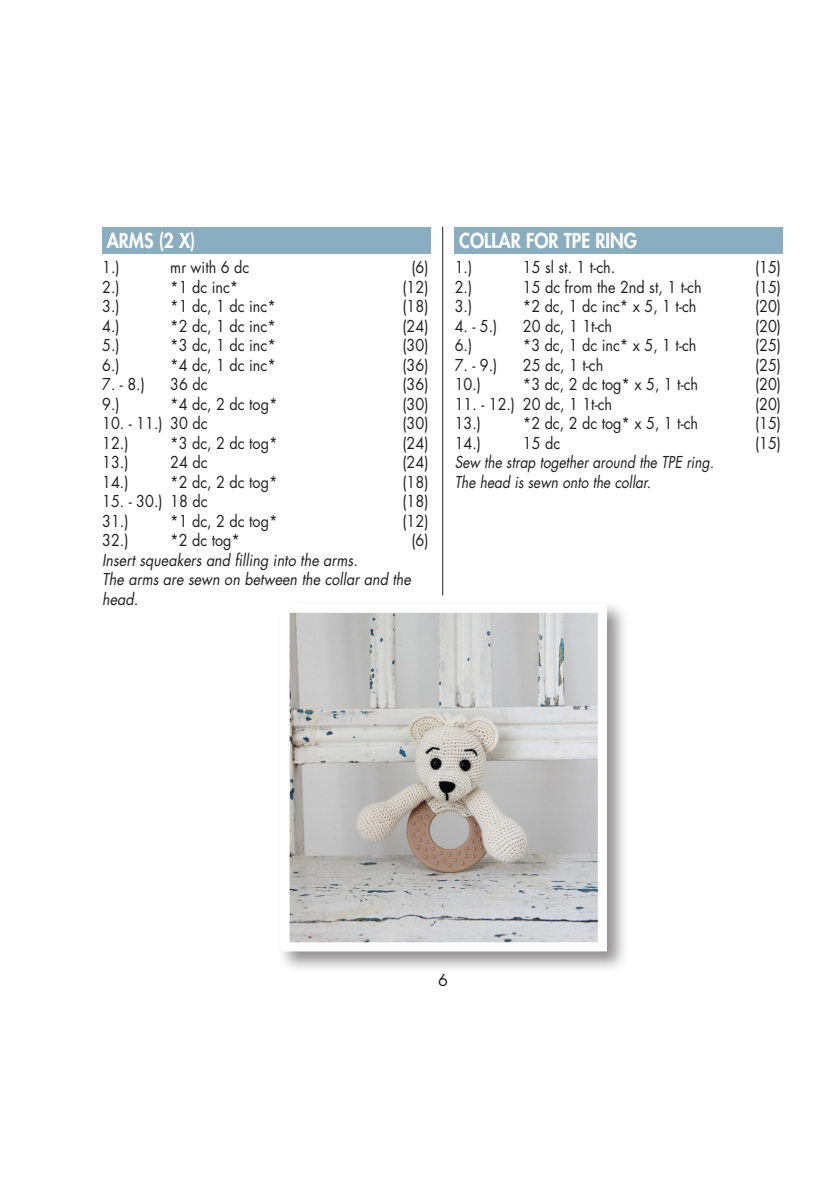
<style>
.page{position:relative;width:840px;height:1191px;background:#fff}
.page>*{position:absolute;margin:0;border:0;box-sizing:border-box;transform-origin:0 0}
.t1{font:800 20px "Futura Std";color:#fff;scale:.9 1}
.t2{font:16px "Futura Std";color:#231f20;scale:.9 1}
.t3{font:italic 16px/19.6px "Futura Std";color:#231f20;scale:.9 1}
.t4{font:italic 16px "Futura Std";color:#231f20;scale:.86 1}
.t5{font:16px "Futura Std";color:#231f20}
</style>
<div class="page">
<hr style="left:442px;top:227px;width:1px;height:368px;background:#231f20">
<div style="left:102px;top:227px;width:328px;height:26px;background:#8badc0"></div>
<div style="left:454px;top:227px;width:328px;height:26px;background:#8badc0"></div>
<div style="left:276px;top:600px;width:353px;height:373px;background:#231f20;opacity:.5"></div>
<svg style="left:276px;top:600px;width:335px;height:356px;background:#c7c6c5"></svg>
<p class="t1" style="left:107px;top:228px;width:100px">ARMS (2 X)</p>
<p class="t2" style="left:102px;top:257px;width:21px">1.)</p>
<p class="t2" style="left:170px;top:257px;width:89px">mr with 6 dc</p>
<p class="t2" style="left:411px;top:257px;width:21px">(6)</p>
<p class="t2" style="left:102px;top:276px;width:21px">2.)</p>
<p class="t2" style="left:170px;top:276px;width:77px">*1 dc inc*</p>
<p class="t2" style="left:402px;top:276px;width:30px">(12)</p>
<p class="t2" style="left:102px;top:296px;width:21px">3.)</p>
<p class="t2" style="left:170px;top:296px;width:119px">*1 dc, 1 dc inc*</p>
<p class="t2" style="left:402px;top:296px;width:30px">(18)</p>
<p class="t2" style="left:102px;top:315px;width:21px">4.)</p>
<p class="t2" style="left:170px;top:315px;width:119px">*2 dc, 1 dc inc*</p>
<p class="t2" style="left:402px;top:315px;width:30px">(24)</p>
<p class="t2" style="left:102px;top:335px;width:21px">5.)</p>
<p class="t2" style="left:170px;top:335px;width:119px">*3 dc, 1 dc inc*</p>
<p class="t2" style="left:402px;top:335px;width:30px">(30)</p>
<p class="t2" style="left:102px;top:354px;width:21px">6.)</p>
<p class="t2" style="left:170px;top:354px;width:119px">*4 dc, 1 dc inc*</p>
<p class="t2" style="left:402px;top:354px;width:30px">(36)</p>
<p class="t2" style="left:102px;top:374px;width:49px">7. - 8.)</p>
<p class="t2" style="left:170px;top:374px;width:43px">36 dc</p>
<p class="t2" style="left:402px;top:374px;width:30px">(36)</p>
<p class="t2" style="left:102px;top:393px;width:21px">9.)</p>
<p class="t2" style="left:170px;top:393px;width:121px">*4 dc, 2 dc tog*</p>
<p class="t2" style="left:402px;top:393px;width:30px">(30)</p>
<p class="t2" style="left:102px;top:413px;width:119px">10. - 11.) 30 dc</p>
<p class="t2" style="left:402px;top:413px;width:30px">(30)</p>
<p class="t2" style="left:102px;top:432px;width:31px">12.)</p>
<p class="t2" style="left:170px;top:432px;width:121px">*3 dc, 2 dc tog*</p>
<p class="t2" style="left:402px;top:432px;width:30px">(24)</p>
<p class="t2" style="left:102px;top:452px;width:31px">13.)</p>
<p class="t2" style="left:170px;top:452px;width:43px">24 dc</p>
<p class="t2" style="left:402px;top:452px;width:30px">(24)</p>
<p class="t2" style="left:102px;top:471px;width:31px">14.)</p>
<p class="t2" style="left:170px;top:471px;width:121px">*2 dc, 2 dc tog*</p>
<p class="t2" style="left:402px;top:471px;width:30px">(18)</p>
<p class="t2" style="left:102px;top:491px;width:119px">15. - 30.) 18 dc</p>
<p class="t2" style="left:402px;top:491px;width:30px">(18)</p>
<p class="t2" style="left:102px;top:510px;width:31px">31.)</p>
<p class="t2" style="left:170px;top:510px;width:121px">*1 dc, 2 dc tog*</p>
<p class="t2" style="left:402px;top:510px;width:30px">(12)</p>
<p class="t2" style="left:102px;top:530px;width:31px">32.)</p>
<p class="t2" style="left:170px;top:530px;width:79px">*2 dc tog*</p>
<p class="t2" style="left:411px;top:530px;width:21px">(6)</p>
<p class="t3" style="left:102px;top:550px;width:285px">Insert squeakers and filling into the arms.</p>
<p class="t3" style="left:102px;top:569px;width:344px">The arms are sewn on between the collar and the head.</p>
<p class="t1" style="left:459px;top:228px;width:199px">COLLAR FOR TPE RING</p>
<p class="t2" style="left:454px;top:257px;width:21px">1.)</p>
<p class="t2" style="left:522px;top:257px;width:104px">15 sl st. 1 t-ch.</p>
<p class="t2" style="left:754px;top:257px;width:30px">(15)</p>
<p class="t2" style="left:454px;top:276px;width:21px">2.)</p>
<p class="t2" style="left:522px;top:276px;width:200px">15 dc from the 2nd st, 1 t-ch</p>
<p class="t2" style="left:754px;top:276px;width:30px">(15)</p>
<p class="t2" style="left:454px;top:296px;width:21px">3.)</p>
<p class="t2" style="left:522px;top:296px;width:194px">*2 dc, 1 dc inc* x 5, 1 t-ch</p>
<p class="t2" style="left:754px;top:296px;width:30px">(20)</p>
<p class="t2" style="left:454px;top:315px;width:49px">4. - 5.)</p>
<p class="t2" style="left:522px;top:315px;width:101px">20 dc, 1 1t-ch</p>
<p class="t2" style="left:754px;top:315px;width:30px">(20)</p>
<p class="t2" style="left:454px;top:335px;width:21px">6.)</p>
<p class="t2" style="left:522px;top:335px;width:194px">*3 dc, 1 dc inc* x 5, 1 t-ch</p>
<p class="t2" style="left:754px;top:335px;width:30px">(25)</p>
<p class="t2" style="left:454px;top:354px;width:49px">7. - 9.)</p>
<p class="t2" style="left:522px;top:354px;width:91px">25 dc, 1 t-ch</p>
<p class="t2" style="left:754px;top:354px;width:30px">(25)</p>
<p class="t2" style="left:454px;top:374px;width:31px">10.)</p>
<p class="t2" style="left:522px;top:374px;width:196px">*3 dc, 2 dc tog* x 5, 1 t-ch</p>
<p class="t2" style="left:754px;top:374px;width:30px">(20)</p>
<p class="t2" style="left:454px;top:393px;width:176px">11. - 12.) 20 dc, 1 1t-ch</p>
<p class="t2" style="left:754px;top:393px;width:30px">(20)</p>
<p class="t2" style="left:454px;top:413px;width:31px">13.)</p>
<p class="t2" style="left:522px;top:413px;width:196px">*2 dc, 2 dc tog* x 5, 1 t-ch</p>
<p class="t2" style="left:754px;top:413px;width:30px">(15)</p>
<p class="t2" style="left:454px;top:432px;width:31px">14.)</p>
<p class="t2" style="left:522px;top:432px;width:43px">15 dc</p>
<p class="t2" style="left:754px;top:432px;width:30px">(15)</p>
<p class="t4" style="left:454px;top:452px;width:303px">Sew the strap together around the TPE ring.</p>
<p class="t4" style="left:454px;top:471px;width:230px">The head is sewn onto the collar.</p>
<p class="t5" style="left:438px;top:969px;width:11px">6</p>
</div>
